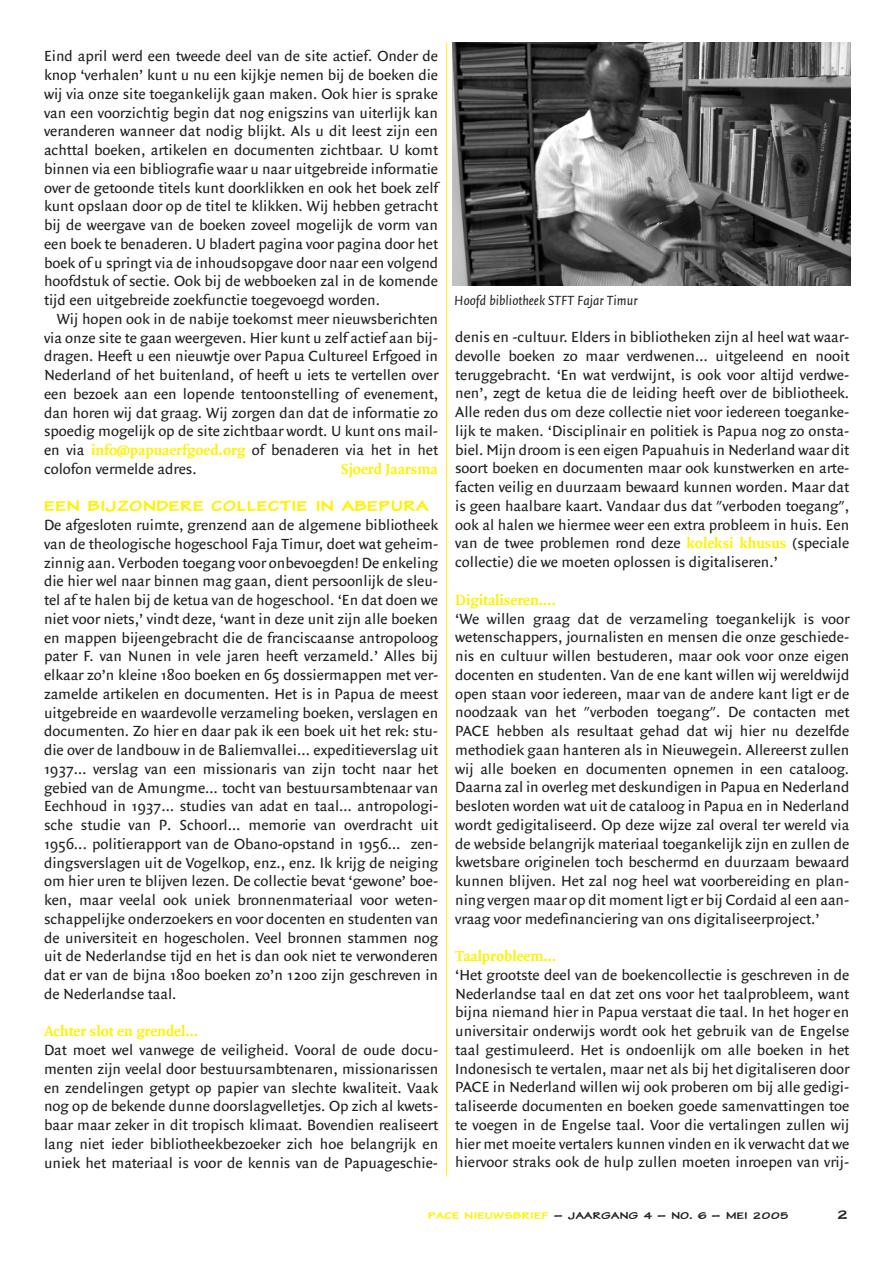
<style>
.page{position:relative;width:893px;height:1262px;background:#fff}
.page>*{position:absolute;margin:0;border:0;box-sizing:border-box;transform-origin:0 0}
.t1{font:15.75px/18.8px "Quadraat Sans";color:#231f20;text-align:justify}
.t2{font:700 15.75px "Quadraat";color:#fff101}
.t3{font:15.75px "Comic";color:#fff101}
.t4{font:italic 14.25px "Quadraat Sans";color:#231f20}
.t5{font:13.5px "Comic";color:#231f20}
.t6{font:10.5px "Comic";color:#231f20}
.s1{font-family:"Quadraat";font-weight:700;color:#fff101}
.s2{color:#fff101}
</style>
<div class="page">
<hr style="left:446px;top:43px;width:1px;height:1133px;background:#fff101">
<img style="left:453px;top:43px;width:397px;height:243px">
<p class="t1" style="left:44px;top:48px;width:395px">Eind april werd een tweede deel van de site actief. Onder de knop ‘verhalen’ kunt u nu een kijkje nemen bij de boeken die wij via onze site toegankelijk gaan maken. Ook hier is sprake van een voorzichtig begin dat nog enigszins van uiterlijk kan veranderen wanneer dat nodig blijkt. Als u dit leest zijn een achttal boeken, artikelen en documenten zichtbaar. U komt binnen via een bibliografie waar u naar uitgebreide informatie over de getoonde titels kunt doorklikken en ook het boek zelf kunt opslaan door op de titel te klikken. Wij hebben getracht bij de weergave van de boeken zoveel mogelijk de vorm van een boek te benaderen. U bladert pagina voor pagina door het boek of u springt via de inhoudsopgave door naar een volgend hoofdstuk of sectie. Ook bij de webboeken zal in de komende tijd een uitgebreide zoekfunctie toegevoegd worden.</p>
<p class="t1" style="left:44px;top:310px;width:395px;text-indent:13px">Wij hopen ook in de nabije toekomst meer nieuwsberichten via onze site te gaan weergeven. Hier kunt u zelf actief aan bij&shy;dragen. Heeft u een nieuwtje over Papua Cultureel Erfgoed in Nederland of het buitenland, of heeft u iets te vertellen over een bezoek aan een lopende tentoonstelling of evenement, dan horen wij dat graag. Wij zorgen dan dat de informatie zo spoedig mogelijk op de site zichtbaar wordt. U kunt ons mail&shy;en via <span class="s1">info@papuaerfgoed.org</span> of benaderen via het in het colofon vermelde adres.</p>
<p class="t2" style="left:341px;top:462px;width:98px">Sjoerd Jaarsma</p>
<p class="t3" style="left:44px;top:496px;width:386px">EEN BIJZONDERE COLLECTIE IN ABEPURA</p>
<p class="t1" style="left:44px;top:517px;width:395px">De afgesloten ruimte, grenzend aan de algemene bibliotheek van de theologische hogeschool Faja Timur, doet wat geheim&shy;zinnig aan. Verboden toegang voor onbevoegden! De enkeling die hier wel naar binnen mag gaan, dient persoonlijk de sleu&shy;tel af te halen bij de ketua van de hogeschool. ‘En dat doen we niet voor niets,’ vindt deze, ‘want in deze unit zijn alle boeken en mappen bijeengebracht die de franciscaanse antropoloog pater F. van Nunen in vele jaren heeft verzameld.’ Alles bij elkaar zo’n kleine 1800 boeken en 65 dossiermappen met ver&shy;zamelde artikelen en documenten. Het is in Papua de meest uitgebreide en waardevolle verzameling boeken, verslagen en documenten. Zo hier en daar pak ik een boek uit het rek: stu&shy;die over de landbouw in de Baliemvallei... expeditieverslag uit 1937… verslag van een missionaris van zijn tocht naar het gebied van de Amungme… tocht van bestuursambtenaar van Eechhoud in 1937… studies van adat en taal… antropologi&shy;sche studie van P. Schoorl… memorie van overdracht uit 1956... politierapport van de Obano-opstand in 1956… zen&shy;dingsverslagen uit de Vogelkop, enz., enz. Ik krijg de neiging om hier uren te blijven lezen. De collectie bevat ‘gewone’ boe&shy;ken, maar veelal ook uniek bronnenmateriaal voor weten&shy;schappelijke onderzoekers en voor docenten en studenten van de universiteit en hogescholen. Veel bronnen stammen nog uit de Nederlandse tijd en het is dan ook niet te verwonderen dat er van de bijna 1800 boeken zo’n 1200 zijn geschreven in de Nederlandse taal.</p>
<p class="t2" style="left:44px;top:1025px;width:155px">Achter slot en grendel…</p>
<p class="t1" style="left:44px;top:1041px;width:395px">Dat moet wel vanwege de veiligheid. Vooral de oude docu&shy;menten zijn veelal door bestuursambtenaren, missionarissen en zendelingen getypt op papier van slechte kwaliteit. Vaak nog op de bekende dunne doorslagvelletjes. Op zich al kwets&shy;baar maar zeker in dit tropisch klimaat. Bovendien realiseert lang niet ieder bibliotheekbezoeker zich hoe belangrijk en uniek het materiaal is voor de kennis van de Papuageschie-</p>
<p class="t4" style="left:454px;top:295px;width:185px">Hoofd bibliotheek STFT Fajar Timur</p>
<p class="t1" style="left:455px;top:329px;width:395px">denis en -cultuur. Elders in bibliotheken zijn al heel wat waar&shy;devolle boeken zo maar verdwenen… uitgeleend en nooit teruggebracht. ‘En wat verdwijnt, is ook voor altijd verdwe&shy;nen’, zegt de ketua die de leiding heeft over de bibliotheek.<br>Alle reden dus om deze collectie niet voor iedereen toeganke&shy;lijk te maken. ‘Disciplinair en politiek is Papua nog zo onsta&shy;biel. Mijn droom is een eigen Papuahuis in Nederland waar dit soort boeken en documenten maar ook kunstwerken en arte&shy;facten veilig en duurzaam bewaard kunnen worden. Maar dat is geen haalbare kaart. Vandaar dus dat "verboden toegang", ook al halen we hiermee weer een extra probleem in huis. Een van de twee problemen rond deze <span class="s1">koleksi khusus</span> (speciale collectie) die we moeten oplossen is digitaliseren.’</p>
<p class="t2" style="left:455px;top:593px;width:102px">Digitaliseren….</p>
<p class="t1" style="left:455px;top:610px;width:395px">‘We willen graag dat de verzameling toegankelijk is voor wetenschappers, journalisten en mensen die onze geschiede&shy;nis en cultuur willen bestuderen, maar ook voor onze eigen docenten en studenten. Van de ene kant willen wij wereldwijd open staan voor iedereen, maar van de andere kant ligt er de noodzaak van het "verboden toegang". De contacten met PACE hebben als resultaat gehad dat wij hier nu dezelfde methodiek gaan hanteren als in Nieuwegein. Allereerst zullen wij alle boeken en documenten opnemen in een cataloog.<br>Daarna zal in overleg met deskundigen in Papua en Nederland besloten worden wat uit de cataloog in Papua en in Nederland wordt gedigitaliseerd. Op deze wijze zal overal ter wereld via de webside belangrijk materiaal toegankelijk zijn en zullen de kwetsbare originelen toch beschermd en duurzaam bewaard kunnen blijven. Het zal nog heel wat voorbereiding en plan&shy;ning vergen maar op dit moment ligt er bij Cordaid al een aan&shy;vraag voor medefinanciering van ons digitaliseerproject.’</p>
<p class="t2" style="left:455px;top:949px;width:102px">Taalprobleem…</p>
<p class="t1" style="left:455px;top:966px;width:395px">‘Het grootste deel van de boekencollectie is geschreven in de Nederlandse taal en dat zet ons voor het taalprobleem, want bijna niemand hier in Papua verstaat die taal. In het hoger en universitair onderwijs wordt ook het gebruik van de Engelse taal gestimuleerd. Het is ondoenlijk om alle boeken in het Indonesisch te vertalen, maar net als bij het digitaliseren door PACE in Nederland willen wij ook proberen om bij alle gedigi&shy;taliseerde documenten en boeken goede samenvattingen toe te voegen in de Engelse taal. Voor die vertalingen zullen wij hier met moeite vertalers kunnen vinden en ik verwacht dat we hiervoor straks ook de hulp zullen moeten inroepen van vrij-</p>
<p class="t6" style="left:428px;top:1208px;width:362px"><span class="s2">PACE NIEUWSBRIEF</span> – JAARGANG 4 – NO. 6 – MEI 2005</p>
<p class="t5" style="left:837px;top:1206px;width:12px">2</p>
</div>
